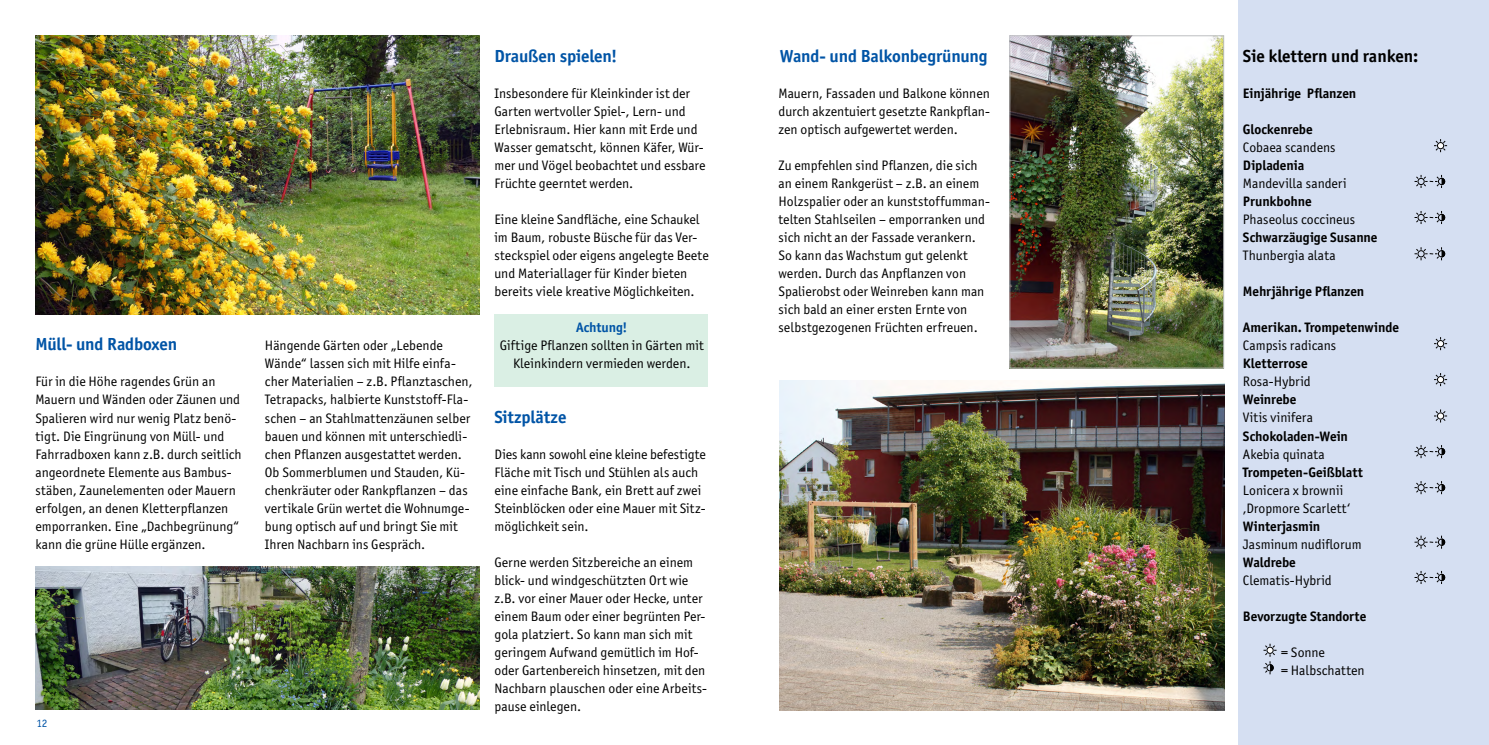
<style>
.page{position:relative;width:1489px;height:745px;background:#fff}
.page>*{position:absolute;margin:0;border:0;box-sizing:border-box;transform-origin:0 0}
.t1{font:700 17.5px "Officina Sans ITC Std";letter-spacing:-.01em;color:#0054a6}
.t2{font:700 17.5px "Officina Sans ITC Std";color:#000}
.t3{font:13.75px/18px "Officina Sans ITC Std";letter-spacing:.005em;color:#000}
.t4{font:700 13.75px "Officina Sans ITC Std";letter-spacing:-.005em;color:#000}
.t5{font:700 13.75px "Officina Sans ITC Std";letter-spacing:-.005em;color:#0054a6}
.t6{font:11.25px "Officina Sans ITC Std";color:#0054a6}
</style>
<div class="page">
<img style="left:780px;top:380px;width:443px;height:330px">
<div style="left:494px;top:314px;width:213px;height:72px;background:#daefe4"></div>
<div style="left:1238px;top:0;width:250px;height:744px;background:#d5dff2"></div>
<img style="left:35px;top:35px;width:444px;height:279px">
<img style="left:35px;top:566px;width:444px;height:143px">
<img style="left:1011px;top:37px;width:210px;height:329px">
<div style="left:1009px;top:35px;width:214px;height:333px;border:1px solid #bcbec0"></div>
<svg style="left:1414px;top:445px;width:31px;height:13px"></svg>
<svg style="left:1414px;top:481px;width:31px;height:13px"></svg>
<svg style="left:1414px;top:570px;width:31px;height:13px"></svg>
<svg style="left:1414px;top:175px;width:31px;height:13px"></svg>
<svg style="left:1414px;top:211px;width:31px;height:13px"></svg>
<svg style="left:1414px;top:247px;width:31px;height:13px"></svg>
<svg style="left:1414px;top:535px;width:31px;height:13px"></svg>
<svg style="left:1434px;top:139px;width:12px;height:13px"></svg>
<svg style="left:1434px;top:337px;width:12px;height:13px"></svg>
<svg style="left:1434px;top:373px;width:12px;height:13px"></svg>
<svg style="left:1434px;top:409px;width:12px;height:13px"></svg>
<svg style="left:1263px;top:643px;width:13px;height:31px"></svg>
<p class="t1" style="left:35px;top:333px;width:143px">Müll- und Radboxen</p>
<p class="t3" style="left:35px;top:372px;width:208px">Für in die Höhe ragendes Grün an Mauern und Wänden oder Zäunen und Spalieren wird nur wenig Platz benö&shy;tigt. Die Eingrünung von Müll- und Fahrradboxen kann z.B. durch seitlich angeordnete Elemente aus Bambus&shy;stäben, Zaunelementen oder Mauern erfolgen, an denen Kletterpflanzen emporranken. Eine „Dachbegrünung“ kann die grüne Hülle ergänzen.</p>
<p class="t6" style="left:36px;top:716px;width:13px">12</p>
<p class="t3" style="left:265px;top:336px;width:209px">Hängende Gärten oder „Lebende Wände“ lassen sich mit Hilfe einfa&shy;cher Materialien – z.B. Pflanztaschen, Tetrapacks, halbierte Kunststoff-Fla&shy;schen – an Stahlmattenzäunen selber bauen und können mit unterschiedli&shy;chen Pflanzen ausgestattet werden.<br>Ob Sommerblumen und Stauden, Kü&shy;chenkräuter oder Rankpflanzen – das vertikale Grün wertet die Wohnumge&shy;bung optisch auf und bringt Sie mit Ihren Nachbarn ins Gespräch.</p>
<p class="t1" style="left:494px;top:45px;width:124px">Draußen spielen!</p>
<p class="t3" style="left:494px;top:84px;width:212px">Insbesondere für Kleinkinder ist der Garten wertvoller Spiel-, Lern- und Erlebnisraum. Hier kann mit Erde und Wasser gematscht, können Käfer, Wür&shy;mer und Vögel beobachtet und essbare Früchte geerntet werden.</p>
<p class="t3" style="left:494px;top:210px;width:216px">Eine kleine Sandfläche, eine Schaukel im Baum, robuste Büsche für das Ver&shy;steckspiel oder eigens angelegte Beete und Materiallager für Kinder bieten bereits viele kreative Möglichkeiten.</p>
<p class="t5" style="left:576px;top:319px;width:53px">Achtung!</p>
<p class="t3" style="left:500px;top:336px;width:205px;text-align:center">Giftige Pflanzen sollten in Gärten mit<br>Kleinkindern vermieden werden.</p>
<p class="t1" style="left:494px;top:405px;width:73px">Sitzplätze</p>
<p class="t3" style="left:494px;top:444px;width:213px">Dies kann sowohl eine kleine befestigte Fläche mit Tisch und Stühlen als auch eine einfache Bank, ein Brett auf zwei Steinblöcken oder eine Mauer mit Sitz&shy;möglichkeit sein.</p>
<p class="t3" style="left:494px;top:552px;width:214px">Gerne werden Sitzbereiche an einem blick- und windgeschützten Ort wie z.B. vor einer Mauer oder Hecke, unter einem Baum oder einer begrünten Per&shy;gola platziert. So kann man sich mit geringem Aufwand gemütlich im Hof&shy;oder Gartenbereich hinsetzen, mit den Nachbarn plauschen oder eine Arbeits&shy;pause einlegen.</p>
<p class="t1" style="left:780px;top:45px;width:209px">Wand- und Balkonbegrünung</p>
<p class="t2" style="left:1242px;top:45px;width:177px">Sie klettern und ranken:</p>
<p class="t4" style="left:1242px;top:85px;width:115px">Einjährige Pflanzen</p>
<p class="t4" style="left:1242px;top:121px;width:71px">Glockenrebe</p>
<p class="t3" style="left:1242px;top:138px;width:94px">Cobaea scandens</p>
<p class="t4" style="left:1242px;top:157px;width:63px">Dipladenia</p>
<p class="t3" style="left:1242px;top:174px;width:105px">Mandevilla sanderi</p>
<p class="t4" style="left:1242px;top:193px;width:70px">Prunkbohne</p>
<p class="t3" style="left:1242px;top:210px;width:114px">Phaseolus coccineus</p>
<p class="t4" style="left:1242px;top:229px;width:136px">Schwarzäugige Susanne</p>
<p class="t3" style="left:1242px;top:246px;width:94px">Thunbergia alata</p>
<p class="t4" style="left:1242px;top:283px;width:123px">Mehrjährige Pflanzen</p>
<p class="t4" style="left:1242px;top:319px;width:158px">Amerikan. Trompetenwinde</p>
<p class="t3" style="left:1242px;top:336px;width:95px">Campsis radicans</p>
<p class="t4" style="left:1242px;top:355px;width:66px">Kletterrose</p>
<p class="t3" style="left:1242px;top:372px;width:69px">Rosa-Hybrid</p>
<p class="t4" style="left:1242px;top:391px;width:55px">Weinrebe</p>
<p class="t3" style="left:1242px;top:408px;width:72px">Vitis vinifera</p>
<p class="t4" style="left:1242px;top:427px;width:107px">Schokoladen-Wein</p>
<p class="t3" style="left:1242px;top:444px;width:83px">Akebia quinata</p>
<p class="t4" style="left:1242px;top:463px;width:121px">Trompeten-Geißblatt</p>
<p class="t3" style="left:1242px;top:480px;width:109px">Lonicera x brownii ‚Dropmore Scarlett‘</p>
<p class="t4" style="left:1242px;top:517px;width:79px">Winterjasmin</p>
<p class="t3" style="left:1242px;top:534px;width:120px">Jasminum nudiflorum</p>
<p class="t4" style="left:1242px;top:553px;width:54px">Waldrebe</p>
<p class="t3" style="left:1242px;top:570px;width:90px">Clematis-Hybrid</p>
<p class="t4" style="left:1242px;top:607px;width:125px">Bevorzugte Standorte</p>
<p class="t3" style="left:1281px;top:642px;width:85px">= Sonne<br>= Halbschatten</p>
<p class="t3" style="left:778px;top:84px;width:213px;text-align:justify">Mauern, Fassaden und Balkone können durch akzentuiert gesetzte Rankpflan&shy;zen optisch aufgewertet werden.</p>
<p class="t3" style="left:778px;top:156px;width:213px">Zu empfehlen sind Pflanzen, die sich an einem Rankgerüst – z.B. an einem Holzspalier oder an kunststoffumman&shy;telten Stahlseilen – emporranken und sich nicht an der Fassade verankern.<br>So kann das Wachstum gut gelenkt werden. Durch das Anpflanzen von Spalierobst oder Weinreben kann man sich bald an einer ersten Ernte von selbstgezogenen Früchten erfreuen.</p>
</div>
